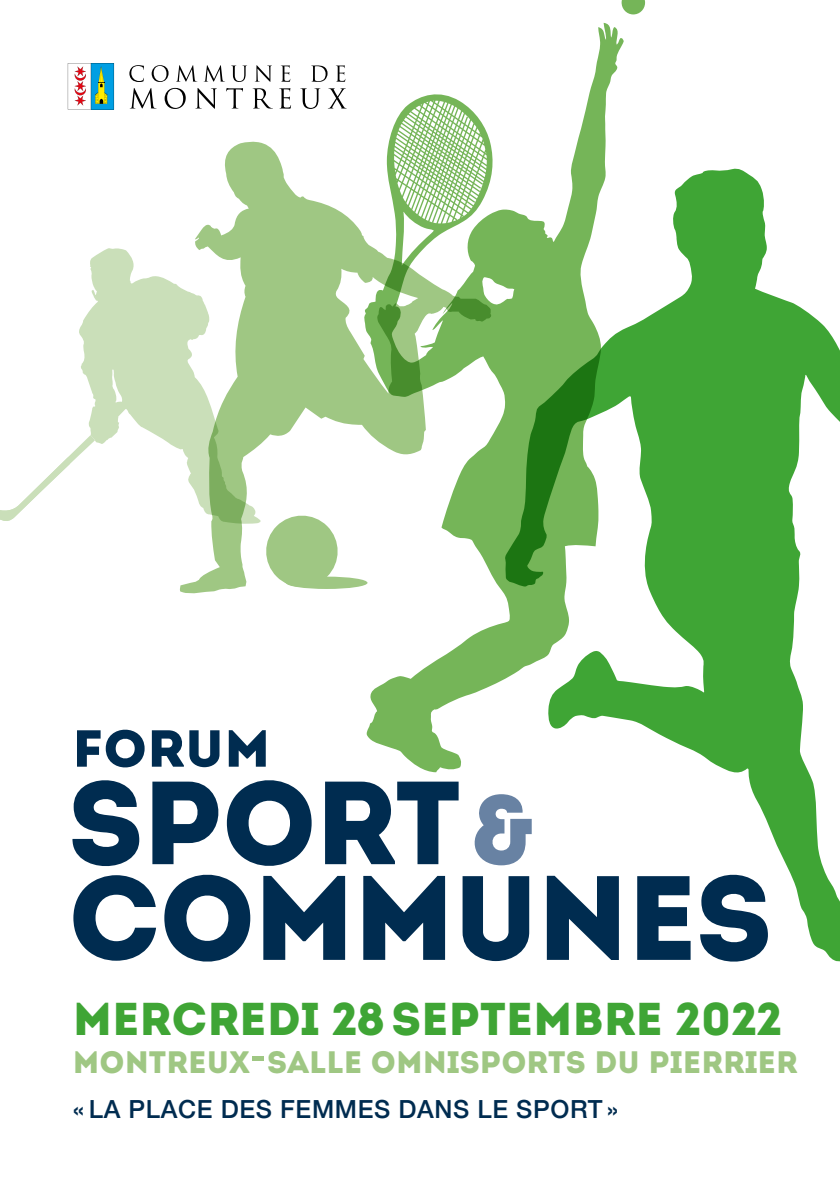
<style>
.page{position:relative;width:840px;height:1191px;background:#fff}
.page>*{position:absolute;margin:0;border:0;box-sizing:border-box;transform-origin:0 0}
.t1{font:119.6px "Intro";letter-spacing:-.025em;color:#002c50}
.t2{font:118px "Intro";letter-spacing:-.02em;color:#002c50}
.t3{font:52px "Intro";color:#002c50;scale:1.04 1}
.t4{font:46px "Intro";letter-spacing:-.005em;color:#3fa535}
.t5{font:31px "Intro";color:#9fc783}
.t6{font:500 25px "Helvetica Neue";letter-spacing:.025em;color:#002c50}
.s1{font-size:98.2px;color:#6882a3}
</style>
<div class="page">
<svg style="left:130px;top:88px;width:26px;height:21px"></svg>
<svg style="left:164px;top:88px;width:22px;height:21px"></svg>
<svg style="left:195px;top:88px;width:22px;height:21px"></svg>
<svg style="left:226px;top:88px;width:17px;height:21px"></svg>
<svg style="left:252px;top:88px;width:21px;height:21px"></svg>
<svg style="left:279px;top:88px;width:12px;height:21px"></svg>
<svg style="left:300px;top:88px;width:20px;height:21px"></svg>
<svg style="left:327px;top:88px;width:19px;height:21px"></svg>
<svg style="left:129px;top:65px;width:15px;height:17px"></svg>
<svg style="left:151px;top:65px;width:17px;height:17px"></svg>
<svg style="left:176px;top:65px;width:21px;height:17px"></svg>
<svg style="left:203px;top:65px;width:22px;height:17px"></svg>
<svg style="left:231px;top:65px;width:16px;height:17px"></svg>
<svg style="left:254px;top:65px;width:18px;height:17px"></svg>
<svg style="left:280px;top:65px;width:10px;height:17px"></svg>
<svg style="left:311px;top:65px;width:16px;height:17px"></svg>
<svg style="left:336px;top:65px;width:9px;height:17px"></svg>
<svg style="left:68px;top:63px;width:46px;height:46px"></svg>
<div style="left:252px;top:1055px;width:11px;height:5px;background:#9fc783"></div>
<svg style="left:79px;top:248px;width:101px;height:201px;fill:#cadfb9"></svg>
<svg style="left:0;top:435px;width:95px;height:86px"></svg>
<svg style="left:180px;top:141px;width:183px;height:452px"></svg>
<svg style="left:623px;top:168px;width:216px;height:794px;fill:#3fa535"></svg>
<svg style="left:363px;top:23px;width:260px;height:749px"></svg>
<svg style="left:621px;top:0;width:24px;height:15px"></svg>
<p class="t3" style="left:72px;top:717px;width:192px">FORUM</p>
<p class="t2" style="left:68px;top:752px;width:467px">SPORT<span class="s1">&amp;</span></p>
<p class="t1" style="left:68px;top:846px;width:706px">COMMUNES</p>
<p class="t4" style="left:73px;top:991px;width:709px">MERCREDI 28 SEPTEMBRE 2022</p>
<p class="t5" style="left:73px;top:1043px;width:726px">MONTREUX SALLE OMNISPORTS DU PIERRIER</p>
<p class="t6" style="left:73px;top:1088px;width:547px">« LA PLACE DES FEMMES DANS LE SPORT »</p>
</div>
